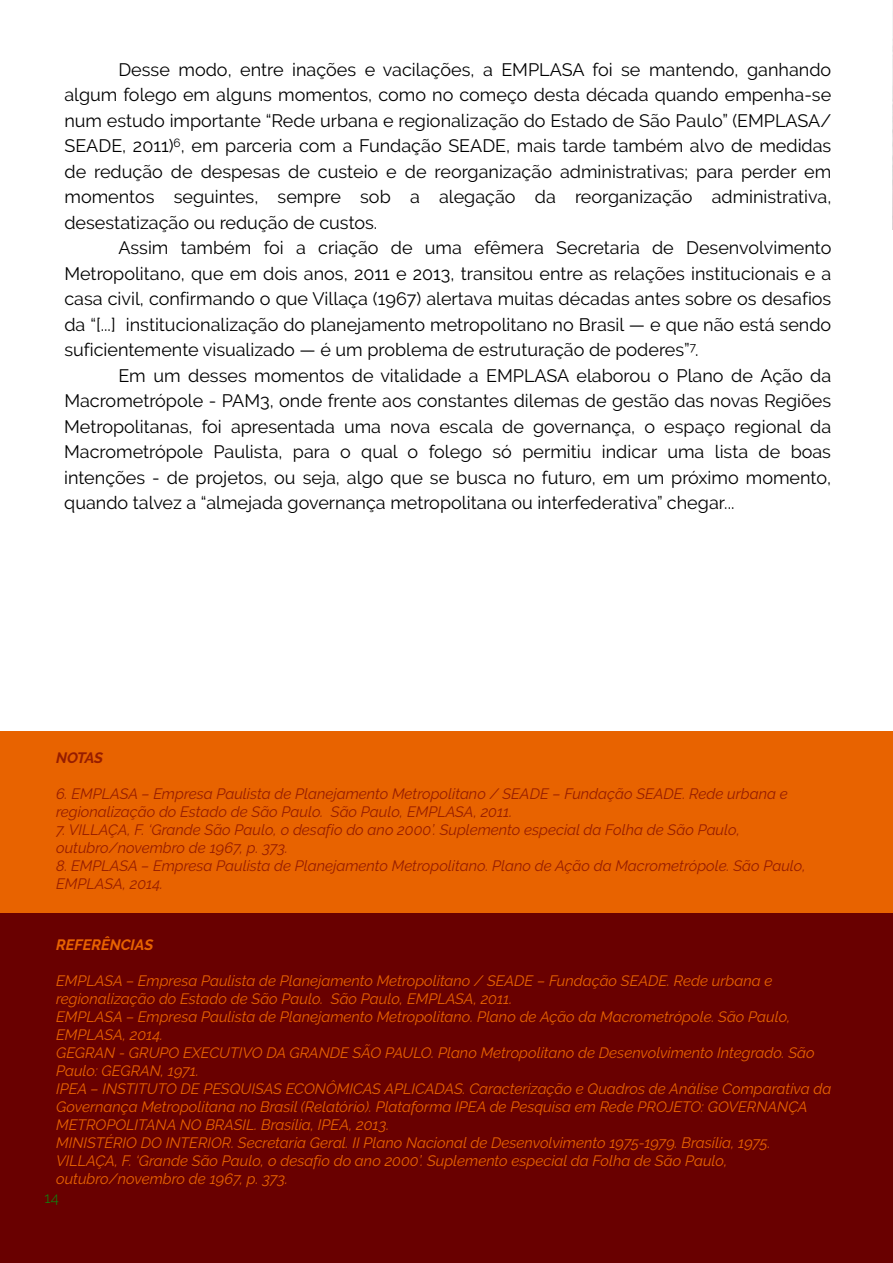
<style>
.page{position:relative;width:893px;height:1263px;background:#fff}
.page>*{position:absolute;margin:0;border:0;box-sizing:border-box;transform-origin:0 0}
.t1{font:18px/25.5px "Raleway";color:#000;text-align:justify}
.t2{font:italic 15px/18px "Raleway";color:#e86300}
.t3{font:italic 15px/18px "Raleway";color:#961d00}
.t4{font:italic 700 15px "Raleway";color:#e86300}
.t5{font:italic 700 15px "Raleway";letter-spacing:-.035em;color:#961d00}
.t6{font:300 15px "Raleway";color:#098c0f}
</style>
<div class="page">
<img style="left:892px;top:9px;width:1px;height:220px">
<div style="left:0;top:911px;width:893px;height:352px;background:#690000"></div>
<div style="left:0;top:731px;width:893px;height:181px;background:#e86300"></div>
<p class="t1" style="left:64px;top:57px;width:769px;text-indent:54px">Desse modo, entre inações e vacilações, a EMPLASA foi se mantendo, ganhando algum folego em alguns momentos, como no começo desta década quando empenha-se num estudo importante “Rede urbana e regionalização do Estado de São Paulo” (EMPLASA/ SEADE, 2011)<sup>6</sup>, em parceria com a Fundação SEADE, mais tarde também alvo de medidas de redução de despesas de custeio e de reorganização administrativas; para perder em momentos seguintes, sempre sob a alegação da reorganização administrativa, desestatização ou redução de custos.</p>
<p class="t1" style="left:64px;top:235px;width:768px;text-indent:54px">Assim também foi a criação de uma efêmera Secretaria de Desenvolvimento Metropolitano, que em dois anos, 2011 e 2013, transitou entre as relações institucionais e a casa civil, confirmando o que Villaça (1967) alertava muitas décadas antes sobre os desafios da “[...] institucionalização do planejamento metropolitano no Brasil — e que não está sendo suficientemente visualizado — é um problema de estruturação de poderes”<sup>7</sup>.</p>
<p class="t1" style="left:64px;top:363px;width:769px;text-indent:54px">Em um desses momentos de vitalidade a EMPLASA elaborou o Plano de Ação da Macrometrópole - PAM3, onde frente aos constantes dilemas de gestão das novas Regiões Metropolitanas, foi apresentada uma nova escala de governança, o espaço regional da Macrometrópole Paulista, para o qual o folego só permitiu indicar uma lista de boas intenções - de projetos, ou seja, algo que se busca no futuro, em um próximo momento, quando talvez a “almejada governança metropolitana ou interfederativa” chegar...</p>
<p class="t5" style="left:56px;top:749px;width:49px">NOTAS</p>
<p class="t3" style="left:56px;top:784px;width:733px">6. EMPLASA – Empresa Paulista de Planejamento Metropolitano / SEADE – Fundação SEADE. Rede urbana e regionalização do Estado de São Paulo. São Paulo, EMPLASA, 2011.</p>
<p class="t3" style="left:56px;top:820px;width:685px">7. VILLAÇA, F. ‘Grande São Paulo, o desafio do ano 2000’. Suplemento especial da Folha de São Paulo, outubro/novembro de 1967, p. 373.</p>
<p class="t3" style="left:56px;top:856px;width:751px">8. EMPLASA – Empresa Paulista de Planejamento Metropolitano. Plano de Ação da Macrometrópole. São Paulo,<br>EMPLASA, 2014.</p>
<p class="t4" style="left:56px;top:936px;width:99px">REFERÊNCIAS</p>
<p class="t2" style="left:56px;top:972px;width:777px">EMPLASA – Empresa Paulista de Planejamento Metropolitano / SEADE – Fundação SEADE. Rede urbana e regionalização do Estado de São Paulo. São Paulo, EMPLASA, 2011.<br>EMPLASA – Empresa Paulista de Planejamento Metropolitano. Plano de Ação da Macrometrópole. São Paulo, EMPLASA, 2014.<br>GEGRAN - GRUPO EXECUTIVO DA GRANDE SÃO PAULO. Plano Metropolitano de Desenvolvimento Integrado. São Paulo: GEGRAN, 1971.<br>IPEA – INSTITUTO DE PESQUISAS ECONÔMICAS APLICADAS. Caracterização e Quadros de Análise Comparativa da Governança Metropolitana no Brasil (Relatório). Plataforma IPEA de Pesquisa em Rede PROJETO: GOVERNANÇA METROPOLITANA NO BRASIL. Brasília, IPEA, 2013.<br>MINISTÉRIO DO INTERIOR. Secretaria Geral. II Plano Nacional de Desenvolvimento 1975-1979. Brasília, 1975.<br>VILLAÇA, F. ‘Grande São Paulo, o desafio do ano 2000’. Suplemento especial da Folha de São Paulo, outubro/novembro de 1967, p. 373.</p>
<p class="t6" style="left:45px;top:1189px;width:16px">14</p>
</div>
